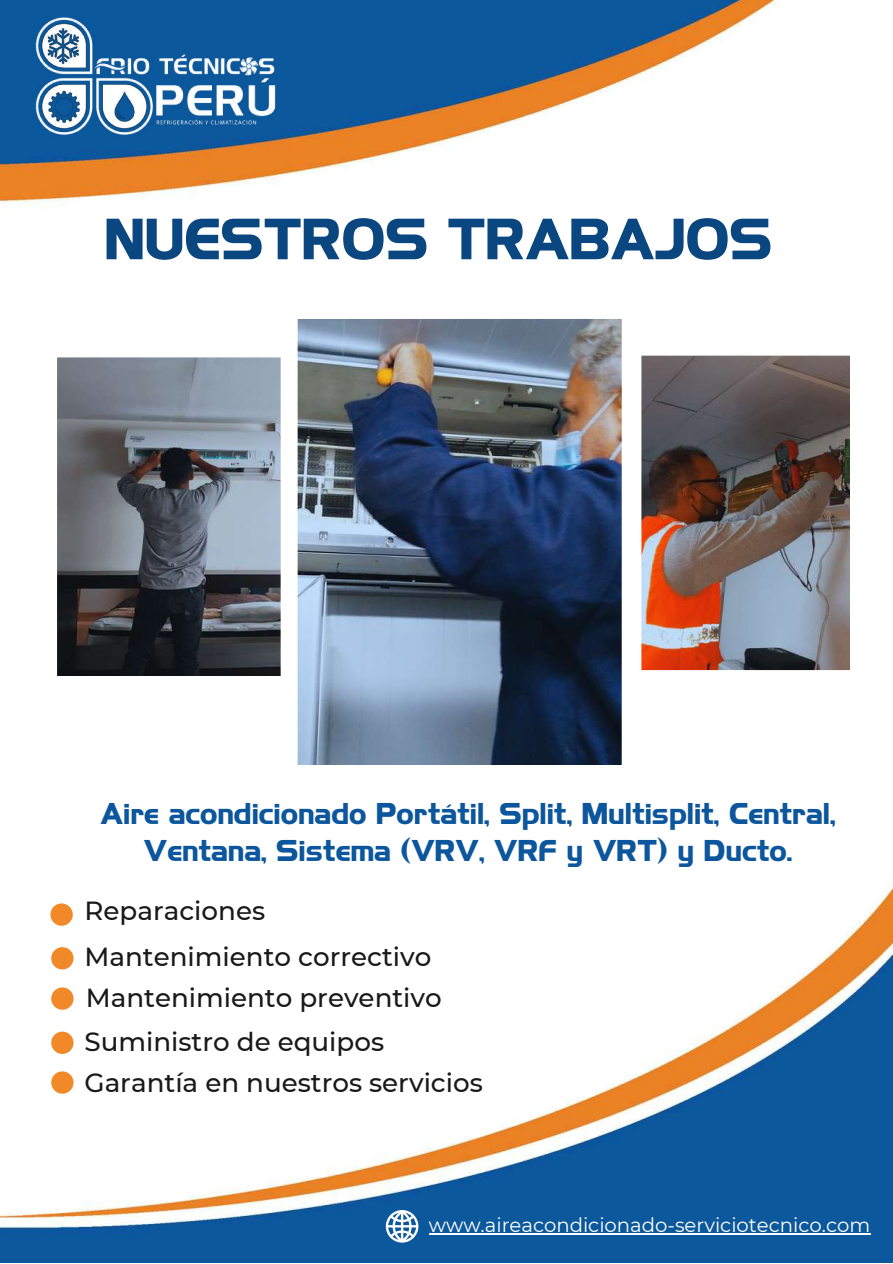
<style>
.page{position:relative;width:893px;height:1264px;background:#fff}
.page>*{position:absolute;margin:0;border:0;box-sizing:border-box;transform-origin:0 0}
.t1{font:700 52.05px "Highland Gothic FLF";color:#0a4680}
.t2{font:700 27px/37px "Highland Gothic FLF";color:#0c569d;text-align:center}
.t3{font:500 26.1px/40.8px "Montserrat";color:#191919}
.t4{font:19.65px "Montserrat";color:#fff}
</style>
<div class="page">
<img style="left:0;top:0;width:892px;height:1262px">
<svg style="left:386px;top:1209px;width:32px;height:33px"></svg>
<div style="left:50px;top:903px;width:23px;height:22px;background:#f18929;border-radius:50%"></div>
<div style="left:51px;top:987px;width:22px;height:22px;background:#f18929;border-radius:50%"></div>
<div style="left:51px;top:1031px;width:22px;height:22px;background:#f18929;border-radius:50%"></div>
<div style="left:51px;top:1071px;width:22px;height:22px;background:#f18929;border-radius:50%"></div>
<img style="left:285px;top:307px;width:348px;height:475px">
<img style="left:629px;top:343px;width:237px;height:339px">
<svg style="left:45px;top:345px;width:248px;height:345px"></svg>
<div style="left:51px;top:947px;width:22px;height:22px;background:#f18929;border-radius:50%"></div>
<hr style="left:429px;top:1232px;width:441px;height:1px;background:#fff">
<img style="left:17px;top:13px;width:274px;height:130px">
<h1 class="t1" style="left:104px;top:202px;width:669px">NUESTROS TRABAJOS</h1>
<p class="t2" style="left:101px;top:793px;width:736px">Aire acondicionado Portátil, Split, Multisplit, Central,<br>Ventana, Sistema (VRV, VRF y VRT) y Ducto.</p>
<p class="t3" style="left:84px;top:890px;width:182px">Reparaciones</p>
<p class="t3" style="left:84px;top:936px;width:359px">Mantenimiento correctivo<br>Mantenimiento preventivo</p>
<p class="t3" style="left:84px;top:1021px;width:301px">Suministro de equipos</p>
<p class="t3" style="left:84px;top:1061px;width:400px">Garantía en nuestros servicios</p>
<p class="t4" style="left:429px;top:1212px;width:443px">www.aireacondicionado-serviciotecnico.com</p>
</div>
